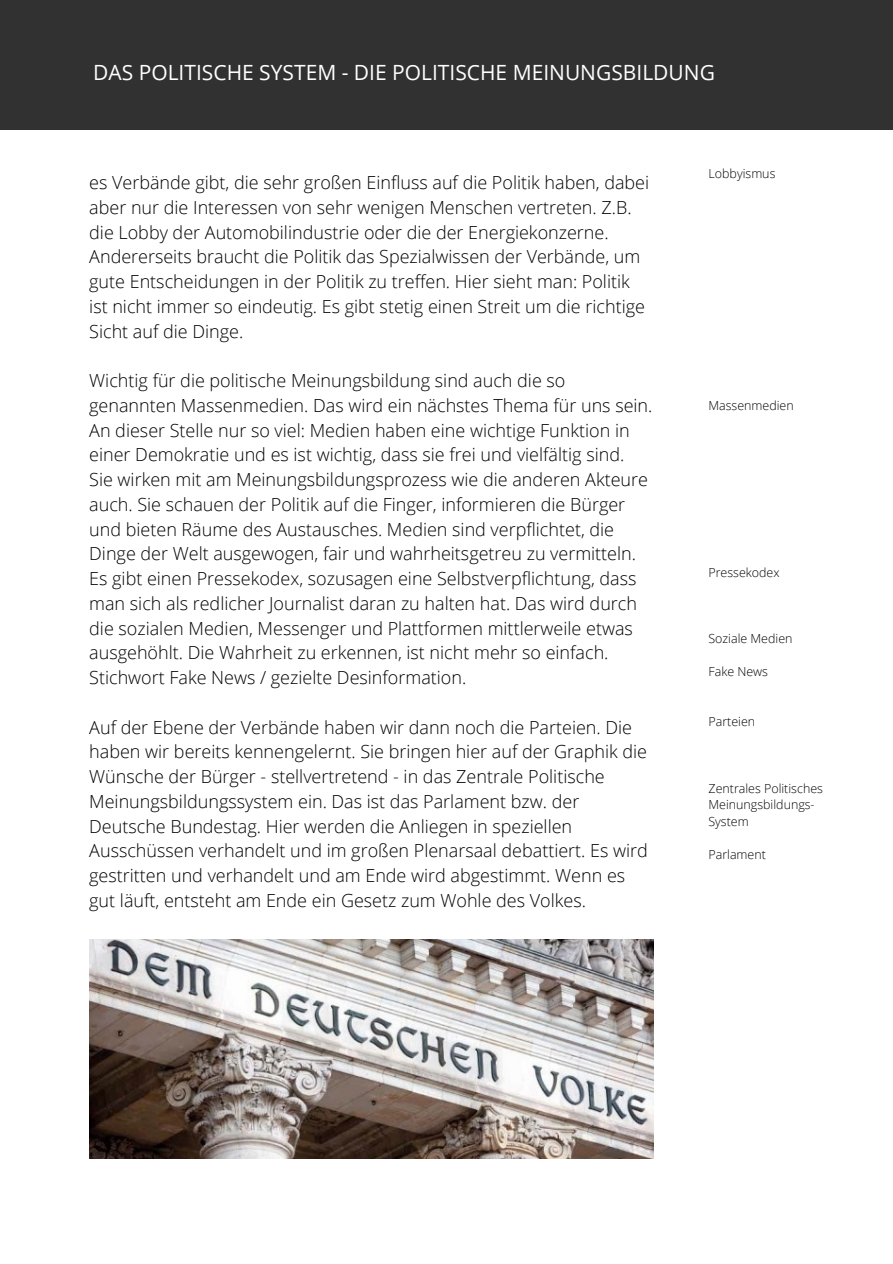
<style>
.page{position:relative;width:893px;height:1264px;background:#fff}
.page>*{position:absolute;margin:0;border:0;box-sizing:border-box;transform-origin:0 0}
.t1{font:21px "Open Sans";color:#fff}
.t2{font:300 18px/24.8px "Open Sans";color:#000}
.t3{font:300 12.45px/16.6px "Open Sans";color:#000}
</style>
<div class="page">
<img style="left:89px;top:939px;width:564px;height:219px">
<div style="left:0;top:0;width:892px;height:130px;background:#313132"></div>
<p class="t1" style="left:93px;top:57px;width:623px">DAS POLITISCHE SYSTEM - DIE POLITISCHE MEINUNGSBILDUNG</p>
<p class="t2" style="left:89px;top:170px;width:561px">es Verbände gibt, die sehr großen Einfluss auf die Politik haben, dabei aber nur die Interessen von sehr wenigen Menschen vertreten. Z.B. die Lobby der Automobilindustrie oder die der Energiekonzerne.<br>Andererseits braucht die Politik das Spezialwissen der Verbände, um gute Entscheidungen in der Politik zu treffen. Hier sieht man: Politik ist nicht immer so eindeutig. Es gibt stetig einen Streit um die richtige Sicht auf die Dinge.</p>
<p class="t2" style="left:89px;top:368px;width:564px">Wichtig für die politische Meinungsbildung sind auch die so genannten Massenmedien. Das wird ein nächstes Thema für uns sein.<br>An dieser Stelle nur so viel: Medien haben eine wichtige Funktion in einer Demokratie und es ist wichtig, dass sie frei und vielfältig sind.<br>Sie wirken mit am Meinungsbildungsprozess wie die anderen Akteure auch. Sie schauen der Politik auf die Finger, informieren die Bürger und bieten Räume des Austausches. Medien sind verpflichtet, die Dinge der Welt ausgewogen, fair und wahrheitsgetreu zu vermitteln.<br>Es gibt einen Pressekodex, sozusagen eine Selbstverpflichtung, dass man sich als redlicher Journalist daran zu halten hat. Das wird durch die sozialen Medien, Messenger und Plattformen mittlerweile etwas ausgehöhlt. Die Wahrheit zu erkennen, ist nicht mehr so einfach.<br>Stichwort Fake News / gezielte Desinformation.</p>
<p class="t2" style="left:89px;top:714px;width:560px">Auf der Ebene der Verbände haben wir dann noch die Parteien. Die haben wir bereits kennengelernt. Sie bringen hier auf der Graphik die Wünsche der Bürger - stellvertretend - in das Zentrale Politische Meinungsbildungssystem ein. Das ist das Parlament bzw. der Deutsche Bundestag. Hier werden die Anliegen in speziellen Ausschüssen verhandelt und im großen Plenarsaal debattiert. Es wird gestritten und verhandelt und am Ende wird abgestimmt. Wenn es gut läuft, entsteht am Ende ein Gesetz zum Wohle des Volkes.</p>
<p class="t3" style="left:708px;top:165px;width:68px">Lobbyismus</p>
<p class="t3" style="left:708px;top:397px;width:87px">Massenmedien</p>
<p class="t3" style="left:708px;top:563px;width:73px">Pressekodex</p>
<p class="t3" style="left:708px;top:630px;width:86px">Soziale Medien</p>
<p class="t3" style="left:708px;top:663px;width:61px">Fake News</p>
<p class="t3" style="left:708px;top:713px;width:48px">Parteien</p>
<p class="t3" style="left:708px;top:779px;width:116px">Zentrales Politisches<br>Meinungsbildungs-<br>System</p>
<p class="t3" style="left:708px;top:845px;width:59px">Parlament</p>
</div>
